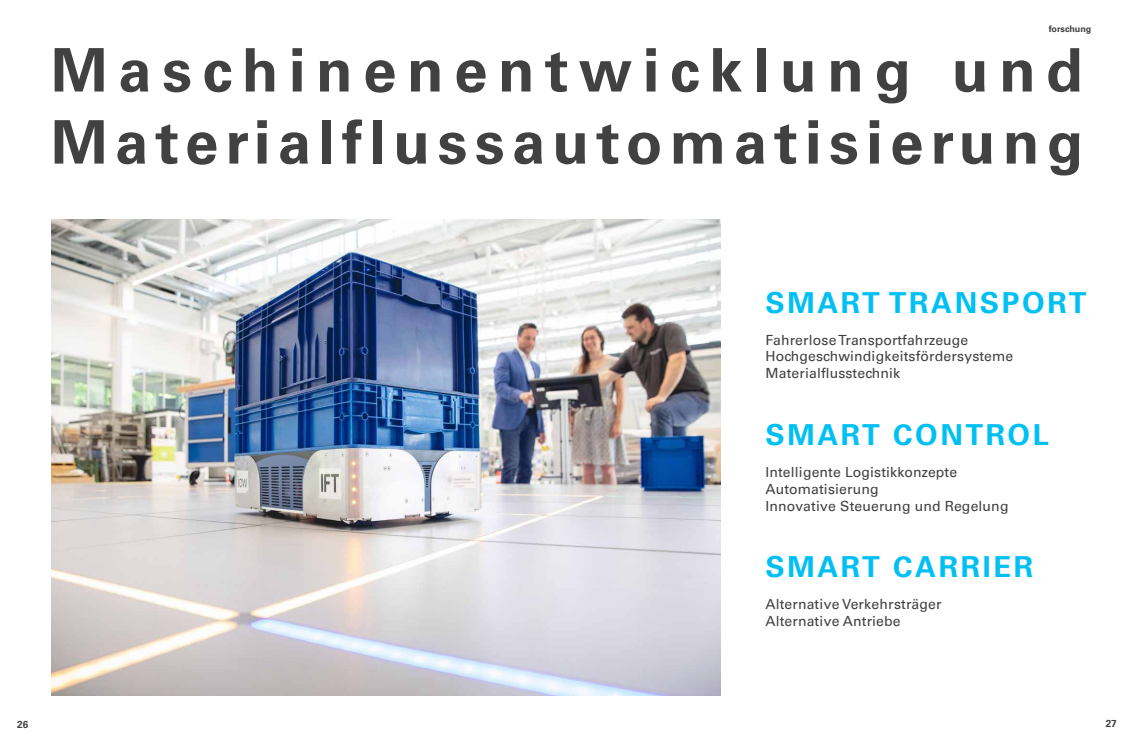
<style>
.page{position:relative;width:1134px;height:749px;background:#fff}
.page>*{position:absolute;margin:0;border:0;box-sizing:border-box;transform-origin:0 0}
.t1{font:60px/72px "Universfor Uni S65 Bd";letter-spacing:.12em;color:#414142}
.t2{font:29px "Universfor Uni S65 Bd";letter-spacing:.09em;color:#00c0f3}
.t3{font:14px/16.8px "Universfor Uni S55 Rm";letter-spacing:.01em;color:#414142}
.t4{font:10px "Universfor Uni S65 Bd";color:#414142}
.t5{font:9px "Universfor Uni S65 Bd";color:#414142}
</style>
<div class="page">
<img style="left:51px;top:219px;width:669px;height:475px">
<p class="t5" style="left:1049px;top:23px;width:44px">forschung</p>
<h1 class="t1" style="left:51px;top:31px;width:1034px">Maschinenentwicklung und<br>Materialflussautomatisierung</h1>
<p class="t4" style="left:17px;top:717px;width:13px">26</p>
<h2 class="t2" style="left:765px;top:282px;width:323px">SMART TRANSPORT</h2>
<p class="t3" style="left:765px;top:330px;width:249px">Fahrerlose Transportfahrzeuge<br>Hochgeschwindigkeitsfördersysteme<br>Materialflusstechnik</p>
<h2 class="t2" style="left:765px;top:414px;width:285px">SMART CONTROL</h2>
<p class="t3" style="left:765px;top:463px;width:245px">Intelligente Logistikkonzepte<br>Automatisierung<br>Innovative Steuerung und Regelung</p>
<h2 class="t2" style="left:765px;top:546px;width:269px">SMART CARRIER</h2>
<p class="t3" style="left:765px;top:594px;width:178px">Alternative Verkehrsträger<br>Alternative Antriebe</p>
<p class="t4" style="left:1106px;top:716px;width:13px">27</p>
</div>
